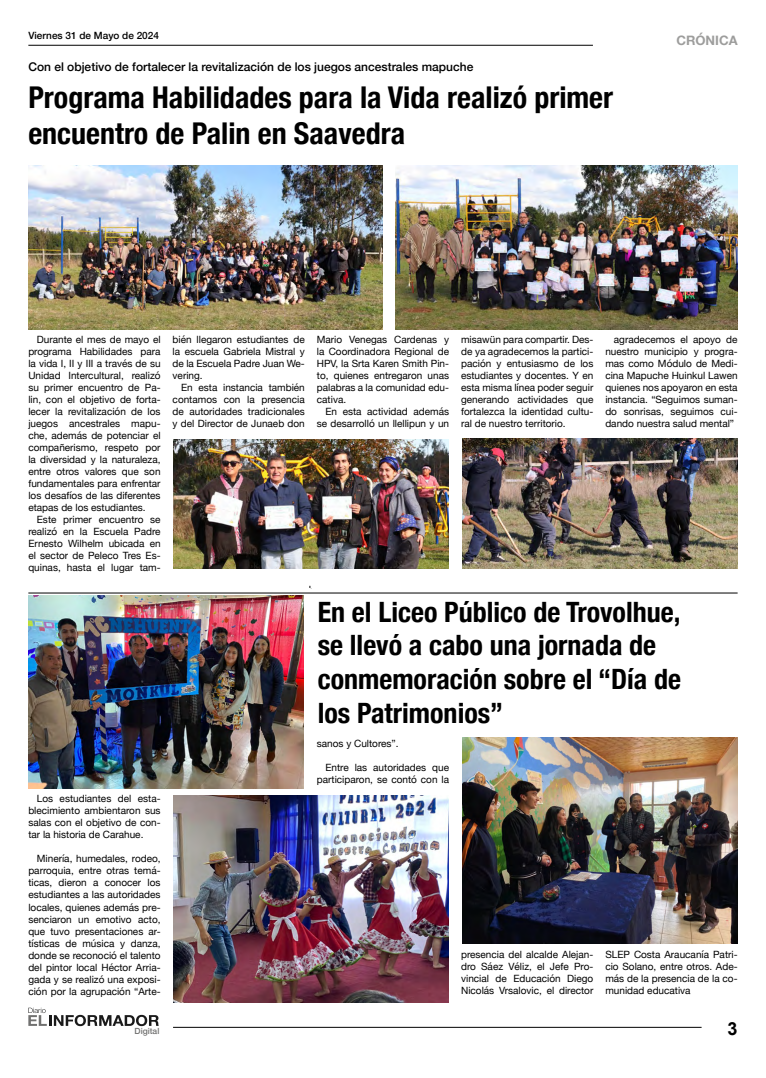
<style>
.page{position:relative;width:766px;height:1078px;background:#fff}
.page>*{position:absolute;margin:0;border:0;box-sizing:border-box;transform-origin:0 0}
.t1{font:700 condensed 30px/36px "Helvetica Neue";color:#000}
.t2{font:700 condensed 28px/33.6px "Helvetica Neue";color:#000}
.t3{font:700 18px "Arial";color:#000}
.t4{font:700 13px "Helvetica Neue";color:#9d9d9c}
.t5{font:500 12px "Helvetica Neue";color:#000}
.t6{font:10px/12px "Helvetica Neue";color:#000;text-align:justify}
.t7{font:500 10px "Helvetica Neue";color:#000}
.t8{font:500 8.5px "Helvetica Neue";color:#717170}
</style>
<div class="page">
<hr style="left:28px;top:45px;width:564px;height:1px;background:#000">
<hr style="left:173px;top:1026px;width:528px;height:1px;background:#000">
<svg style="left:28px;top:1007px;width:131px;height:18px"></svg>
<hr style="left:28px;top:592px;width:709px;height:1px;background:#000">
<img style="left:28px;top:166px;width:355px;height:163px">
<img style="left:395px;top:166px;width:342px;height:163px">
<img style="left:173px;top:439px;width:275px;height:129px">
<img style="left:462px;top:438px;width:275px;height:130px">
<img style="left:173px;top:795px;width:275px;height:207px">
<img style="left:28px;top:595px;width:275px;height:193px">
<img style="left:462px;top:737px;width:275px;height:206px">
<p class="t7" style="left:28px;top:28px;width:132px">Viernes 31 de Mayo de 2024</p>
<p class="t5" style="left:28px;top:57px;width:446px">Con el objetivo de fortalecer la revitalización de los juegos ancestrales mapuche</p>
<h1 class="t1" style="left:28px;top:77px;width:586px">Programa Habilidades para la Vida realizó primer encuentro de Palin en Saavedra</h1>
<h3 class="t4" style="left:676px;top:30px;width:63px">CRÓNICA</h3>
<p class="t6" style="left:28px;top:334px;width:134px;text-indent:8px">Durante el mes de mayo el programa Habilidades para la vida I, II y III a través de su Unidad Intercultural, realizó su primer encuentro de Pa&shy;lin, con el objetivo de forta&shy;lecer la revitalización de los juegos ancestrales mapu&shy;che, además de potenciar el compañerismo, respeto por la diversidad y la naturaleza, entre otros valores que son fundamentales para enfrentar los desafíos de las diferentes etapas de los estudiantes.</p>
<p class="t6" style="left:28px;top:514px;width:134px;text-indent:8px">Este primer encuentro se realizó en la Escuela Padre Ernesto Wilhelm ubicada en el sector de Peleco Tres Es&shy;quinas, hasta el lugar tam-</p>
<p class="t6" style="left:172px;top:334px;width:134px">bién llegaron estudiantes de la escuela Gabriela Mistral y de la Escuela Padre Juan We&shy;vering.</p>
<p class="t6" style="left:172px;top:382px;width:134px;text-indent:8px">En esta instancia también contamos con la presencia de autoridades tradicionales y del Director de Junaeb don</p>
<p class="t6" style="left:28px;top:793px;width:134px;text-indent:8px">Los estudiantes del esta&shy;blecimiento ambientaron sus salas con el objetivo de con&shy;tar la historia de Carahue.</p>
<p class="t6" style="left:28px;top:853px;width:134px;text-indent:9px">Minería, humedales, rodeo, parroquia, entre otras temá&shy;ticas, dieron a conocer los estudiantes a las autoridades locales, quienes además pre&shy;senciaron un emotivo acto, que tuvo presentaciones ar&shy;tísticas de música y danza, donde se reconoció el talento del pintor local Héctor Arria&shy;gada y se realizó una exposi&shy;ción por la agrupación “Arte-</p>
<p class="t6" style="left:317px;top:334px;width:134px">Mario Venegas Cardenas y la Coordinadora Regional de HPV, la Srta Karen Smith Pin&shy;to, quienes entregaron unas palabras a la comunidad edu&shy;cativa.</p>
<p class="t6" style="left:317px;top:406px;width:134px;text-align:right">En esta actividad además se desarrolló un llellipun y un</p>
<p class="t6" style="left:461px;top:334px;width:134px">misawün para compartir. Des&shy;de ya agradecemos la partici&shy;pación y entusiasmo de los estudiantes y docentes. Y en esta misma línea poder seguir generando actividades que fortalezca la identidad cultu&shy;ral de nuestro territorio.</p>
<p class="t6" style="left:605px;top:334px;width:134px;text-indent:8px">agradecemos el apoyo de nuestro municipio y progra&shy;mas como Módulo de Medi&shy;cina Mapuche Huinkul Lawen quienes nos apoyaron en esta instancia. “Seguimos suman&shy;do sonrisas, seguimos cui&shy;dando nuestra salud mental”</p>
<h2 class="t2" style="left:317px;top:593px;width:365px">En el Liceo Público de Trovolhue, se llevó a cabo una jornada de conmemoración sobre el “Día de los Patrimonios”</h2>
<p class="t6" style="left:317px;top:738px;width:83px">sanos y Cultores”.</p>
<p class="t6" style="left:317px;top:762px;width:134px;text-align:right">Entre las autoridades que participaron, se contó con la</p>
<p class="t6" style="left:461px;top:948px;width:134px">presencia del alcalde Alejan&shy;dro Sáez Véliz, el Jefe Pro&shy;vincial de Educación Diego Nicolás Vrsalovic, el director</p>
<p class="t6" style="left:605px;top:948px;width:134px">SLEP Costa Araucanía Patri&shy;cio Solano, entre otros. Ade&shy;más de la presencia de la co&shy;munidad educativa</p>
<p class="t8" style="left:134px;top:1023px;width:26px">Digital</p>
<h3 class="t3" style="left:727px;top:1016px;width:12px">3</h3>
</div>
